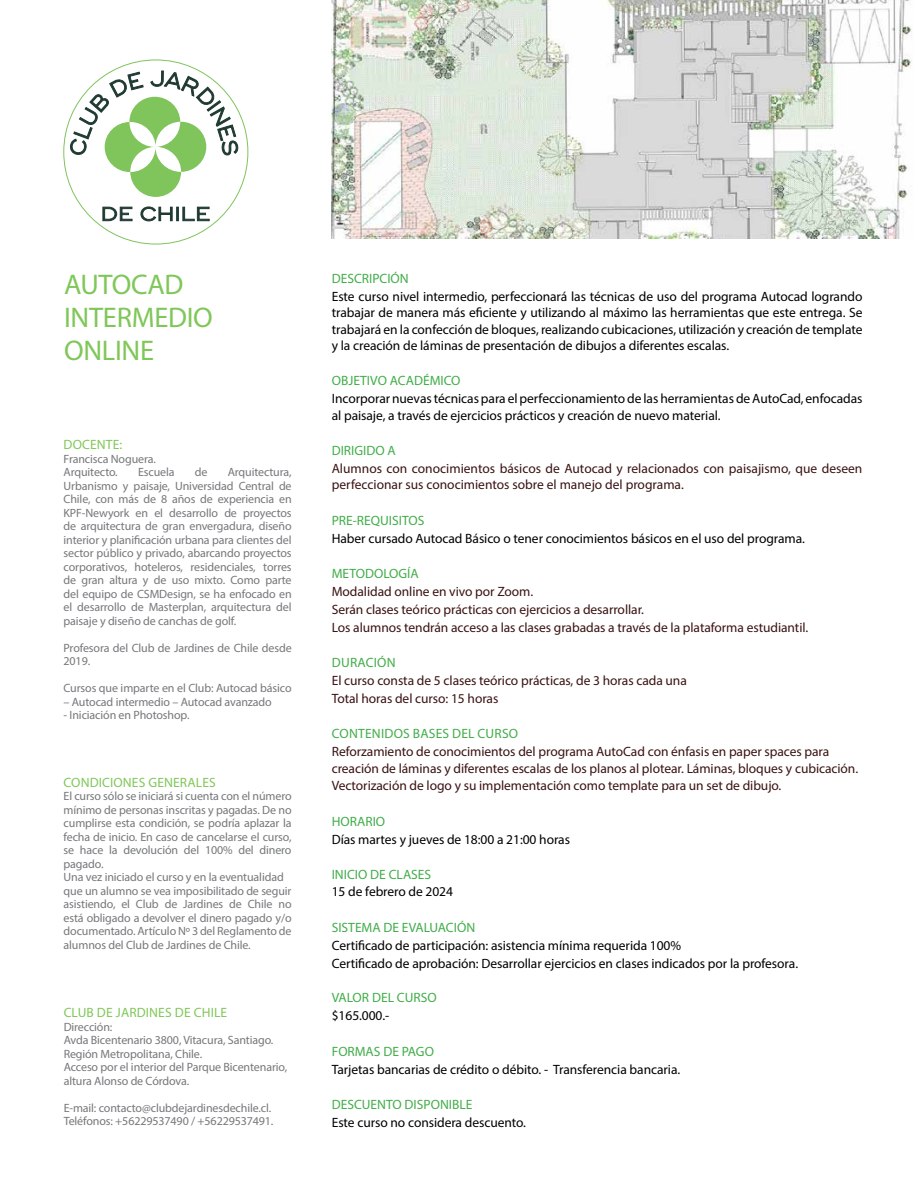
<style>
.page{position:relative;width:918px;height:1188px;background:#fff}
.page>*{position:absolute;margin:0;border:0;box-sizing:border-box;transform-origin:0 0}
.t1{font:28.5px/33px "Myriad Pro";letter-spacing:-.01em;color:#80c759}
.t2{font:13.5px/16.5px "Myriad Pro";letter-spacing:-.005em;color:#000}
.t3{font:13.5px/17.9px "Myriad Pro";letter-spacing:-.005em;color:#3a1212}
.t4{font:13.5px "Myriad Pro";color:#41ad49}
.t5{font:13.5px "Myriad Pro";letter-spacing:.01em;color:#80c759}
.t6{font:12px/13.5px "Myriad Pro";letter-spacing:-.01em;color:#757779}
</style>
<div class="page">
<img style="left:332px;top:0;width:580px;height:239px">
<svg style="left:70px;top:71px;width:168px;height:126px"></svg>
<svg style="left:103px;top:207px;width:29px;height:14px"></svg>
<svg style="left:141px;top:207px;width:68px;height:14px"></svg>
<h1 class="t1" style="left:64px;top:268px;width:150px">AUTOCAD<br>INTERMEDIO<br>ONLINE</h1>
<p class="t5" style="left:64px;top:437px;width:60px">DOCENTE:</p>
<p class="t6" style="left:64px;top:452px;width:94px">Francisca Noguera.<br>Arquitecto.</p>
<p class="t6" style="left:138px;top:465px;width:38px">Escuela</p>
<p class="t6" style="left:195px;top:465px;width:14px">de</p>
<p class="t6" style="left:64px;top:465px;width:230px;text-align:justify;text-indent:164px">Arquitectura, Urbanismo y paisaje, Universidad Central de Chile, con más de 8 años de experiencia en KPF-Newyork en el desarrollo de proyectos de arquitectura de gran envergadura, diseño interior y planificación urbana para clientes del sector público y privado, abarcando proyectos corporativos, hoteleros, residenciales, torres de gran altura y de uso mixto. Como parte del equipo de CSMDesign, se ha enfocado en el desarrollo de Masterplan, arquitectura del paisaje y diseño de canchas de golf.</p>
<p class="t6" style="left:64px;top:641px;width:230px">Profesora del Club de Jardines de Chile desde<br>2019.</p>
<p class="t6" style="left:64px;top:681px;width:230px">Cursos que imparte en el Club: Autocad básico</p>
<p class="t6" style="left:64px;top:695px;width:210px">– Autocad intermedio – Autocad avanzado</p>
<p class="t6" style="left:64px;top:708px;width:127px">- Iniciación en Photoshop.</p>
<p class="t5" style="left:64px;top:774px;width:154px">CONDICIONES GENERALES</p>
<p class="t6" style="left:64px;top:789px;width:230px">El curso sólo se iniciará si cuenta con el número mínimo de personas inscritas y pagadas. De no cumplirse esta condición, se podría aplazar la fecha de inicio. En caso de cancelarse el curso, se hace la devolución del 100% del dinero pagado.<br>Una vez iniciado el curso y en la eventualidad que un alumno se vea imposibilitado de seguir asistiendo, el Club de Jardines de Chile no está obligado a devolver el dinero pagado y/o documentado. Artículo Nº 3 del Reglamento de alumnos del Club de Jardines de Chile.</p>
<p class="t5" style="left:64px;top:1004px;width:165px">CLUB DE JARDINES DE CHILE</p>
<p class="t6" style="left:64px;top:1020px;width:225px">Dirección:<br>Avda Bicentenario 3800, Vitacura, Santiago.<br>Región Metropolitana, Chile.<br>Acceso por el interior del Parque Bicentenario, altura Alonso de Córdova.</p>
<p class="t6" style="left:64px;top:1101px;width:211px">E-mail: contacto@clubdejardinesdechile.cl.<br>Teléfonos: +56229537490 / +56229537491.</p>
<p class="t4" style="left:332px;top:270px;width:79px">DESCRIPCIÓN</p>
<p class="t2" style="left:332px;top:288px;width:532px;text-align:justify">Este curso nivel intermedio, perfeccionará las técnicas de uso del programa Autocad logrando trabajar de manera más eficiente y utilizando al máximo las herramientas que este entrega. Se trabajará en la confección de bloques, realizando cubicaciones, utilización y creación de template y la creación de láminas de presentación de dibujos a diferentes escalas.</p>
<p class="t4" style="left:332px;top:372px;width:130px">OBJETIVO ACADÉMICO</p>
<p class="t2" style="left:332px;top:390px;width:532px">Incorporar nuevas técnicas para el perfeccionamiento de las herramientas de AutoCad, enfocadas al paisaje, a través de ejercicios prácticos y creación de nuevo material.</p>
<p class="t4" style="left:332px;top:442px;width:66px">DIRIGIDO A</p>
<p class="t3" style="left:332px;top:460px;width:532px;line-height:16.5px">Alumnos con conocimientos básicos de Autocad y relacionados con paisajismo, que deseen perfeccionar sus conocimientos sobre el manejo del programa.</p>
<p class="t4" style="left:332px;top:512px;width:94px">PRE-REQUISITOS</p>
<p class="t2" style="left:332px;top:530px;width:475px">Haber cursado Autocad Básico o tener conocimientos básicos en el uso del programa.</p>
<p class="t4" style="left:332px;top:565px;width:89px">METODOLOGÍA</p>
<p class="t3" style="left:332px;top:582px;width:478px">Modalidad online en vivo por Zoom.<br>Serán clases teórico prácticas con ejercicios a desarrollar.<br>Los alumnos tendrán acceso a las clases grabadas a través de la plataforma estudiantil.</p>
<p class="t4" style="left:332px;top:654px;width:65px">DURACIÓN</p>
<p class="t3" style="left:332px;top:671px;width:357px">El curso consta de 5 clases teórico prácticas, de 3 horas cada una<br>Total horas del curso: 15 horas</p>
<p class="t4" style="left:332px;top:725px;width:188px">CONTENIDOS BASES DEL CURSO</p>
<p class="t3" style="left:332px;top:743px;width:528px;line-height:16.5px">Reforzamiento de conocimientos del programa AutoCad con énfasis en paper spaces para creación de láminas y diferentes escalas de los planos al plotear. Láminas, bloques y cubicación.</p>
<p class="t3" style="left:332px;top:777px;width:451px">Vectorización de logo y su implementación como template para un set de dibujo.</p>
<p class="t4" style="left:332px;top:813px;width:55px">HORARIO</p>
<p class="t2" style="left:332px;top:831px;width:240px">Días martes y jueves de 18:00 a 21:00 horas</p>
<p class="t4" style="left:332px;top:866px;width:101px">INICIO DE CLASES</p>
<p class="t2" style="left:332px;top:883px;width:123px">15 de febrero de 2024</p>
<p class="t4" style="left:332px;top:919px;width:145px">SISTEMA DE EVALUACIÓN</p>
<p class="t2" style="left:332px;top:936px;width:468px;line-height:17.9px">Certificado de participación: asistencia mínima requerida 100%<br>Certificado de aprobación: Desarrollar ejercicios en clases indicados por la profesora.</p>
<p class="t4" style="left:332px;top:990px;width:106px">VALOR DEL CURSO</p>
<p class="t2" style="left:332px;top:1007px;width:59px">$165.000.-</p>
<p class="t4" style="left:332px;top:1043px;width:104px">FORMAS DE PAGO</p>
<p class="t2" style="left:332px;top:1061px;width:350px">Tarjetas bancarias de crédito o débito. - Transferencia bancaria.</p>
<p class="t4" style="left:332px;top:1096px;width:142px">DESCUENTO DISPONIBLE</p>
<p class="t2" style="left:332px;top:1114px;width:196px">Este curso no considera descuento.</p>
</div>
